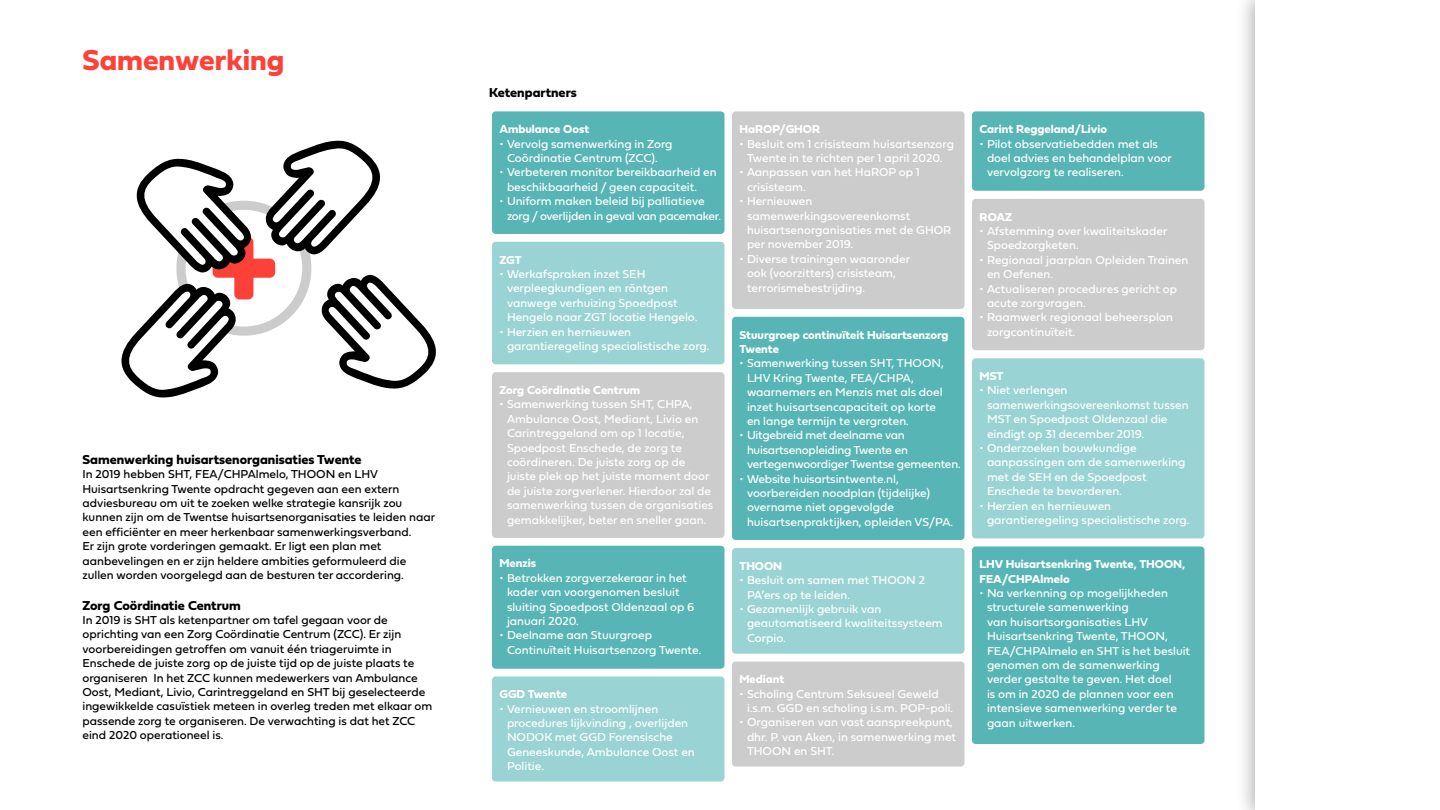
<style>
.page{position:relative;width:1440px;height:810px;background:#fff}
.page>*{position:absolute;margin:0;border:0;box-sizing:border-box;transform-origin:0 0}
.t1{font:30px "Fieldwork Geo Bold";color:#fc4238}
.t2{font:13.5px "Fieldwork Geo Bold";color:#000}
.t3{font:12px/14.4px "Fieldwork Geo Regular";color:#fff}
.t4{font:12px/14.4px "Fieldwork Geo Regular";color:#000}
.t5{font:12px/14.4px "Fieldwork Geo Bold";color:#fff}
.t6{font:12px/14.4px "Fieldwork Geo Regular";letter-spacing:-.02em;color:#fff}
</style>
<div class="page">
<div style="left:1236px;top:0;width:204px;height:810px;background:#000;opacity:.3"></div>
<div style="left:1256px;top:0;width:184px;height:810px;background:#fff"></div>
<div style="left:492px;top:677px;width:232px;height:105px;background:#9ad3d3;border-radius:4px"></div>
<div style="left:492px;top:546px;width:232px;height:123px;background:#57b5b5;border-radius:4px"></div>
<div style="left:732px;top:317px;width:232px;height:223px;background:#57b5b5;border-radius:4px"></div>
<div style="left:972px;top:199px;width:232px;height:151px;background:#ccc;border-radius:4px"></div>
<div style="left:492px;top:242px;width:232px;height:122px;background:#9ad3d3;border-radius:4px"></div>
<div style="left:972px;top:358px;width:232px;height:180px;background:#9ad3d3;border-radius:4px"></div>
<div style="left:492px;top:111px;width:232px;height:123px;background:#57b5b5;border-radius:4px"></div>
<div style="left:972px;top:111px;width:232px;height:80px;background:#57b5b5;border-radius:4px"></div>
<div style="left:492px;top:372px;width:232px;height:166px;background:#ccc;border-radius:4px"></div>
<div style="left:972px;top:546px;width:232px;height:198px;background:#57b5b5;border-radius:4px"></div>
<div style="left:732px;top:548px;width:232px;height:106px;background:#9ad3d3;border-radius:4px"></div>
<div style="left:732px;top:662px;width:232px;height:105px;background:#ccc;border-radius:4px"></div>
<div style="left:732px;top:111px;width:232px;height:198px;background:#ccc;border-radius:4px"></div>
<svg style="left:121px;top:140px;width:315px;height:258px"></svg>
<h1 class="t1" style="left:82px;top:37px;width:203px">Samenwerking</h1>
<p class="t2" style="left:82px;top:449px;width:281px">Samenwerking huisartsenorganisaties Twente</p>
<p class="t4" style="left:82px;top:466px;width:354px">In 2019 hebben SHT, FEA/CHPAlmelo, THOON en LHV Huisartsenkring Twente opdracht gegeven aan een extern adviesbureau om uit te zoeken welke strategie kansrijk zou kunnen zijn om de Twentse huisartsenorganisaties te leiden naar een efficiënter en meer herkenbaar samenwerkingsverband.<br>Er zijn grote vorderingen gemaakt. Er ligt een plan met aanbevelingen en er zijn heldere ambities geformuleerd die zullen worden voorgelegd aan de besturen ter accordering.</p>
<p class="t2" style="left:82px;top:594px;width:160px">Zorg Coördinatie Centrum</p>
<p class="t4" style="left:82px;top:612px;width:351px">In 2019 is SHT als ketenpartner om tafel gegaan voor de oprichting van een Zorg Coördinatie Centrum (ZCC). Er zijn voorbereidingen getroffen om vanuit één triageruimte in Enschede de juiste zorg op de juiste tijd op de juiste plaats te organiseren In het ZCC kunnen medewerkers van Ambulance Oost, Mediant, Livio, Carintreggeland en SHT bij geselecteerde ingewikkelde casuïstiek meteen in overleg treden met elkaar om passende zorg te organiseren. De verwachting is dat het ZCC eind 2020 operationeel is.</p>
<p class="t2" style="left:489px;top:82px;width:89px">Ketenpartners</p>
<p class="t5" style="left:500px;top:121px;width:91px">Ambulance Oost</p>
<p class="t3" style="left:507px;top:136px;width:167px;text-indent:-8px">• Vervolg samenwerking in Zorg<br>Coördinatie Centrum (ZCC).</p>
<p class="t3" style="left:507px;top:165px;width:211px;text-indent:-8px">• Verbeteren monitor bereikbaarheid en beschikbaarheid / geen capaciteit.</p>
<p class="t6" style="left:507px;top:193px;width:216px;text-indent:-8px">• Uniform maken beleid bij palliatieve zorg / overlijden in geval van pacemaker.</p>
<p class="t5" style="left:500px;top:252px;width:24px">ZGT</p>
<p class="t3" style="left:507px;top:266px;width:192px;text-indent:-8px">• Werkafspraken inzet SEH verpleegkundigen en röntgen vanwege verhuizing Spoedpost<br>Hengelo naar ZGT locatie Hengelo.</p>
<p class="t3" style="left:507px;top:324px;width:204px;text-indent:-8px">• Herzien en hernieuwen garantieregeling specialistische zorg.</p>
<p class="t5" style="left:500px;top:382px;width:142px">Zorg Coördinatie Centrum</p>
<p class="t3" style="left:507px;top:397px;width:208px;text-indent:-8px">• Samenwerking tussen SHT, CHPA, Ambulance Oost, Mediant, Livio en Carintreggeland om op 1 locatie, Spoedpost Enschede, de zorg te coördineren. De juiste zorg op de juiste plek op het juiste moment door de juiste zorgverlener. Hierdoor zal de samenwerking tussen de organisaties gemakkelijker, beter en sneller gaan.</p>
<p class="t5" style="left:500px;top:556px;width:38px">Menzis</p>
<p class="t3" style="left:507px;top:570px;width:189px;text-indent:-8px">• Betrokken zorgverzekeraar in het kader van voorgenomen besluit sluiting Spoedpost Oldenzaal op 6 januari 2020.</p>
<p class="t3" style="left:507px;top:628px;width:196px;text-indent:-8px">• Deelname aan Stuurgroep<br>Continuïteit Huisartsenzorg Twente.</p>
<p class="t5" style="left:500px;top:687px;width:69px">GGD Twente</p>
<p class="t3" style="left:507px;top:701px;width:189px;text-indent:-8px">• Vernieuwen en stroomlijnen procedures lijkvinding , overlijden<br>NODOK met GGD Forensische<br>Geneeskunde, Ambulance Oost en<br>Politie.</p>
<p class="t5" style="left:740px;top:121px;width:82px">HaROP/GHOR</p>
<p class="t3" style="left:740px;top:136px;width:216px;text-align:center">• Besluit om 1 crisisteam huisartsenzorg<br>Twente in te richten per 1 april 2020.</p>
<p class="t3" style="left:747px;top:165px;width:175px;text-indent:-8px">• Aanpassen van het HaROP op 1 crisisteam.</p>
<p class="t3" style="left:747px;top:193px;width:206px;text-indent:-8px">• Hernieuwen samenwerkingsovereenkomst huisartsenorganisaties met de GHOR per november 2019.</p>
<p class="t3" style="left:747px;top:251px;width:165px;text-indent:-8px">• Diverse trainingen waaronder ook (voorzitters) crisisteam, terrorismebestrijding.</p>
<p class="t5" style="left:740px;top:327px;width:210px">Stuurgroep continuïteit Huisartsenzorg<br>Twente</p>
<p class="t3" style="left:747px;top:356px;width:198px;text-indent:-8px">• Samenwerking tussen SHT, THOON,<br>LHV Kring Twente, FEA/CHPA, waarnemers en Menzis met als doel inzet huisartsencapaciteit op korte en lange termijn te vergroten.</p>
<p class="t6" style="left:747px;top:428px;width:215px;text-indent:-8px">• Uitgebreid met deelname van huisartsenopleiding Twente en vertegenwoordiger Twentse gemeenten.</p>
<p class="t3" style="left:747px;top:471px;width:208px;text-indent:-8px">• Website huisartsintwente.nl, voorbereiden noodplan (tijdelijke) overname niet opgevolgde huisartsenpraktijken, opleiden VS/PA.</p>
<p class="t5" style="left:740px;top:558px;width:44px">THOON</p>
<p class="t3" style="left:747px;top:572px;width:180px;text-indent:-8px">• Besluit om samen met THOON 2<br>PA’ers op te leiden.</p>
<p class="t3" style="left:747px;top:601px;width:197px;text-indent:-8px">• Gezamenlijk gebruik van geautomatiseerd kwaliteitssysteem<br>Corpio.</p>
<p class="t5" style="left:740px;top:672px;width:46px">Mediant</p>
<p class="t3" style="left:747px;top:686px;width:208px;text-indent:-8px">• Scholing Centrum Seksueel Geweld i.s.m. GGD en scholing i.s.m. POP-poli.</p>
<p class="t3" style="left:747px;top:715px;width:211px;text-indent:-8px">• Organiseren van vast aanspreekpunt, dhr. P. van Aken, in samenwerking met<br>THOON en SHT.</p>
<p class="t5" style="left:980px;top:121px;width:129px">Carint Reggeland/Livio</p>
<p class="t3" style="left:987px;top:136px;width:186px;text-indent:-8px">• Pilot observatiebedden met als doel advies en behandelplan voor vervolgzorg te realiseren.</p>
<p class="t5" style="left:980px;top:209px;width:34px">ROAZ</p>
<p class="t3" style="left:987px;top:223px;width:182px;text-indent:-8px">• Afstemming over kwaliteitskader<br>Spoedzorgketen.</p>
<p class="t3" style="left:987px;top:252px;width:203px;text-indent:-8px">• Regionaal jaarplan Opleiden Trainen en Oefenen.</p>
<p class="t3" style="left:987px;top:281px;width:192px;text-indent:-8px">• Actualiseren procedures gericht op acute zorgvragen.</p>
<p class="t3" style="left:987px;top:310px;width:188px;text-indent:-8px">• Raamwerk regionaal beheersplan zorgcontinuïteit.</p>
<p class="t5" style="left:980px;top:368px;width:25px">MST</p>
<p class="t3" style="left:987px;top:383px;width:203px;text-indent:-8px">• Niet verlengen samenwerkingsovereenkomst tussen<br>MST en Spoedpost Oldenzaal die eindigt op 31 december 2019.</p>
<p class="t3" style="left:987px;top:440px;width:200px;text-indent:-8px">• Onderzoeken bouwkundige aanpassingen om de samenwerking met de SEH en de Spoedpost<br>Enschede te bevorderen.</p>
<p class="t3" style="left:987px;top:498px;width:204px;text-indent:-8px">• Herzien en hernieuwen garantieregeling specialistische zorg.</p>
<p class="t5" style="left:980px;top:557px;width:207px">LHV Huisartsenkring Twente, THOON,<br>FEA/CHPAlmelo</p>
<p class="t3" style="left:987px;top:585px;width:205px;text-indent:-8px">• Na verkenning op mogelijkheden structurele samenwerking<br>van huisartsorganisaties LHV<br>Huisartsenkring Twente, THOON,<br>FEA/CHPAlmelo en SHT is het besluit genomen om de samenwerking verder gestalte te geven. Het doel<br>is om in 2020 de plannen voor een intensieve samenwerking verder te gaan uitwerken.</p>
</div>
